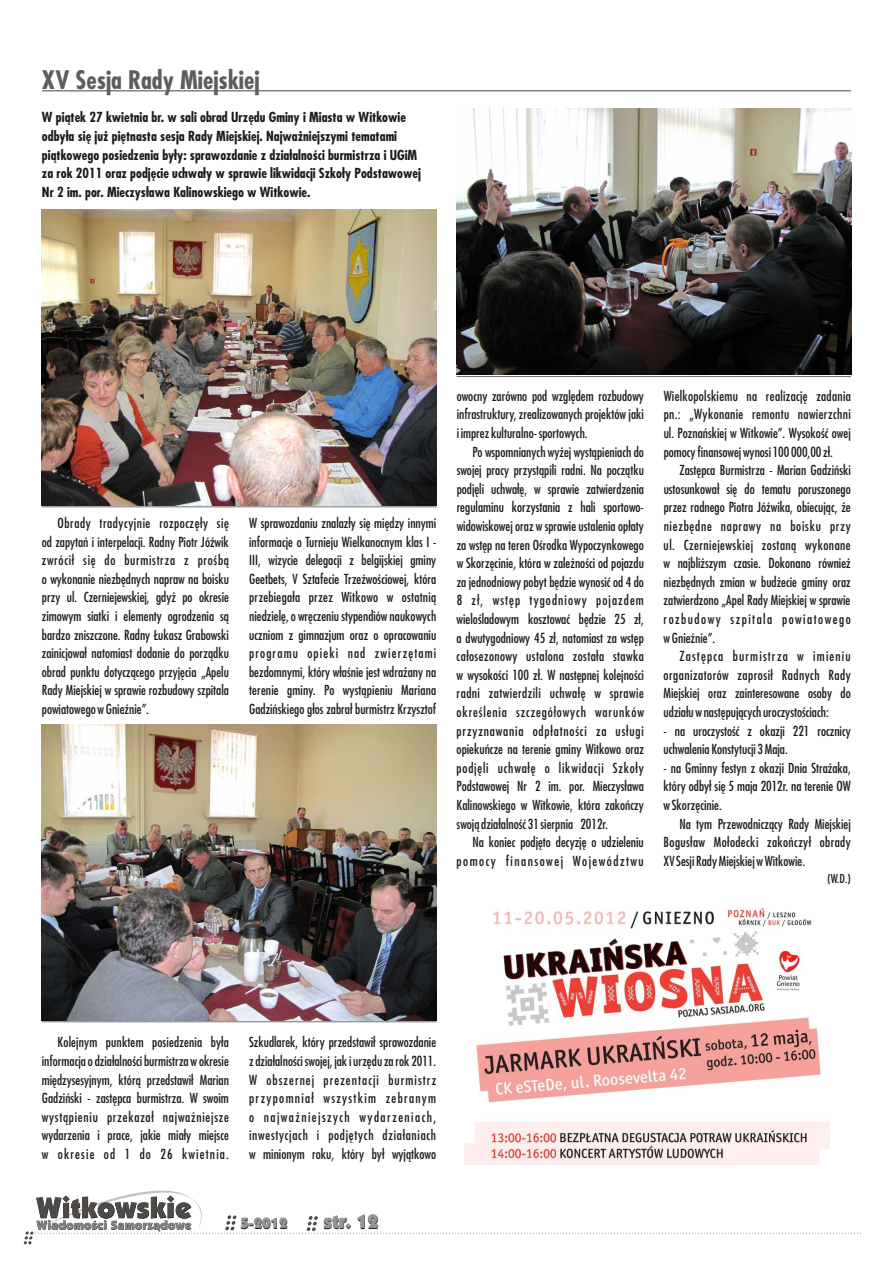
<style>
.page{position:relative;width:893px;height:1263px;background:#fff}
.page>*{position:absolute;margin:0;border:0;box-sizing:border-box;transform-origin:0 0}
.t1{font:700 24.9px "Fujiyama";color:#615c5c}
.t2{font:900 19.5px "Kabel IT Cby BT";color:#1f1a17}
.t3{font:900 15px "Kabel IT Cby BT";color:#1f1a17}
.t4{font:13.5px/18.6px "Fujiyama";color:#1f1a17;text-align:justify}
.t5{font:700 13.5px/18.9px "Fujiyama";color:#1f1a17}
.t6{font:12px "Fujiyama";color:#1f1a17}
</style>
<div class="page">
<svg style="left:24px;top:1190px;width:837px;height:54px"></svg>
<hr style="left:42px;top:90px;width:809px;height:2px;background:#828282">
<hr style="left:42px;top:506px;width:394px;height:1px;background:#737070">
<img style="left:457px;top:108px;width:394px;height:267px">
<img style="left:42px;top:725px;width:394px;height:295px">
<img style="left:42px;top:210px;width:394px;height:295px">
<hr style="left:42px;top:1021px;width:394px;height:1px;background:#737070">
<hr style="left:457px;top:376px;width:394px;height:1px;background:#737070">
<img style="left:464px;top:908px;width:365px;height:256px">
<h1 class="t1" style="left:42px;top:71px;width:219px">XV Sesja Rady Miejskiej</h1>
<p class="t5" style="left:42px;top:109px;width:380px">W piątek 27 kwietnia br. w sali obrad Urzędu Gminy i Miasta w Witkowie odbyła się już piętnasta sesja Rady Miejskiej. Najważniejszymi tematami piątkowego posiedzenia były: sprawozdanie z działalności burmistrza i UGiM za rok 2011 oraz podjęcie uchwały w sprawie likwidacji Szkoły Podstawowej Nr 2 im. por. Mieczysława Kalinowskiego w Witkowie.</p>
<p class="t4" style="left:42px;top:515px;width:189px;text-indent:16px">Obrady tradycyjnie rozpoczęły się od zapytań i interpelacji. Radny Piotr Jóźwik zwrócił się do burmistrza z prośbą o wykonanie niezbędnych napraw na boisku przy ul. Czerniejewskiej, gdyż po okresie zimowym siatki i elementy ogrodzenia są bardzo zniszczone. Radny Łukasz Grabowski zainicjował natomiast dodanie do porządku obrad punktu dotyczącego przyjęcia „Apelu Rady Miejskiej w sprawie rozbudowy szpitala powiatowego w Gnieźnie”.</p>
<p class="t4" style="left:249px;top:515px;width:189px">W sprawozdaniu znalazły się między innymi informacje o Turnieju Wielkanocnym klas I - III, wizycie delegacji z belgijskiej gminy Geetbets, V Sztafecie Trzeźwościowej, która przebiegała przez Witkowo w ostatnią niedzielę, o wręczeniu stypendiów naukowych uczniom z gimnazjum oraz o opracowaniu programu opieki nad zwierzętami bezdomnymi, który właśnie jest wdrażany na terenie gminy. Po wystąpieniu Mariana Gadzińskiego głos zabrał burmistrz Krzysztof</p>
<p class="t4" style="left:457px;top:387px;width:189px">owocny zarówno pod względem rozbudowy infrastruktury, zrealizowanych projektów jaki i imprez kulturalno- sportowych.</p>
<p class="t4" style="left:457px;top:443px;width:189px;text-indent:16px">Po wspomnianych wyżej wystąpieniach do swojej pracy przystąpili radni. Na początku podjęli uchwałę, w sprawie zatwierdzenia regulaminu korzystania z hali sportowo&shy;widowiskowej oraz w sprawie ustalenia opłaty za wstęp na teren Ośrodka Wypoczynkowego w Skorzęcinie, która w zależności od pojazdu za jednodniowy pobyt będzie wynosić od 4 do 8 zł, wstęp tygodniowy pojazdem wielośladowym kosztować będzie 25 zł, a dwutygodniowy 45 zł, natomiast za wstęp całosezonowy ustalona została stawka w wysokości 100 zł. W następnej kolejności radni zatwierdzili uchwałę w sprawie określenia szczegółowych warunków przyznawania odpłatności za usługi opiekuńcze na terenie gminy Witkowo oraz podjęli uchwałę o likwidacji Szkoły Podstawowej Nr 2 im. por. Mieczysława Kalinowskiego w Witkowie, która zakończy swoją działalność 31 sierpnia 2012r.</p>
<p class="t4" style="left:457px;top:834px;width:189px;text-align:right">Na koniec podjęto decyzję o udzieleniu pomocy finansowej Województwu</p>
<p class="t4" style="left:664px;top:387px;width:189px">Wielkopolskiemu na realizację zadania pn.: „Wykonanie remontu nawierzchni ul. Poznańskiej w Witkowie”. Wysokość owej pomocy finansowej wynosi 100 000,00 zł.</p>
<p class="t4" style="left:664px;top:462px;width:189px;text-indent:16px">Zastępca Burmistrza - Marian Gadziński ustosunkował się do tematu poruszonego przez radnego Piotra Jóźwika, obiecując, że niezbędne naprawy na boisku przy ul. Czerniejewskiej zostaną wykonane w najbliższym czasie. Dokonano również niezbędnych zmian w budżecie gminy oraz zatwierdzono „Apel Rady Miejskiej w sprawie rozbudowy szpitala powiatowego w Gnieźnie”.</p>
<p class="t4" style="left:664px;top:648px;width:189px;text-indent:16px">Zastępca burmistrza w imieniu organizatorów zaprosił Radnych Rady Miejskiej oraz zainteresowane osoby do udziału w następujących uroczystościach:</p>
<p class="t4" style="left:664px;top:722px;width:189px">- na uroczystość z okazji 221 rocznicy uchwalenia Konstytucji 3 Maja.</p>
<p class="t4" style="left:664px;top:760px;width:189px">- na Gminny festyn z okazji Dnia Strażaka, który odbył się 5 maja 2012r. na terenie OW w Skorzęcinie.</p>
<p class="t4" style="left:664px;top:815px;width:189px;text-indent:16px">Na tym Przewodniczący Rady Miejskiej Bogusław Mołodecki zakończył obrady XVSesji Rady Miejskiej w Witkowie.</p>
<p class="t6" style="left:827px;top:873px;width:25px">(W.D.)</p>
<p class="t4" style="left:42px;top:1034px;width:189px;text-indent:16px">Kolejnym punktem posiedzenia była informacja o działalności burmistrza w okresie międzysesyjnym, którą przedstawił Marian Gadziński - zastępca burmistrza. W swoim wystąpieniu przekazał najważniejsze wydarzenia i prace, jakie miały miejsce w okresie od 1 do 26 kwietnia.</p>
<p class="t4" style="left:249px;top:1034px;width:189px">Szkudlarek, który przedstawił sprawozdanie zdziałalności swojej, jak i urzędu za rok 2011.<br>W obszernej prezentacji burmistrz przypomniał wszystkim zebranym o najważniejszych wydarzeniach, inwestycjach i podjętych działaniach w minionym roku, który był wyjątkowo</p>
<p class="t3" style="left:241px;top:1218px;width:49px">5-2012</p>
<h2 class="t2" style="left:324px;top:1214px;width:57px">str. 12</h2>
</div>
